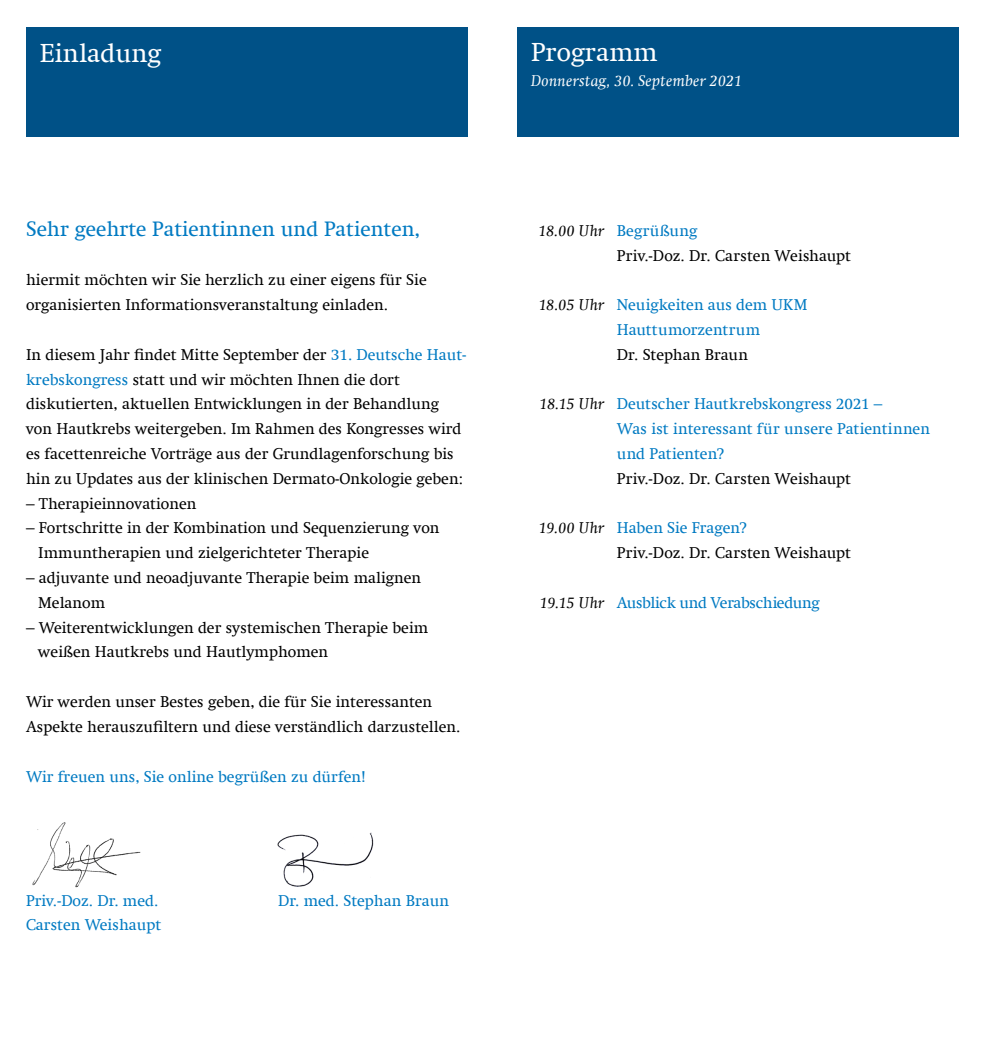
<style>
.page{position:relative;width:983px;height:1042px;background:#fff}
.page>*{position:absolute;margin:0;border:0;box-sizing:border-box;transform-origin:0 0}
.t1{font:26.25px "Swift Com";color:#fff}
.t2{font:21px "Swift Com";color:#007ac2}
.Typo_Fließtext{font:15.75px/24.8px "Swift Com";color:#000}
.Typo_Fließtext-2{font:15.75px/24.8px "Swift Com";color:#007ac2}
.Fließtext_Flyer{font:15.75px "Swift Com";color:#007ac2}
.Typo_Uhrzeit{font:italic 15.75px "Swift Com";color:#000}
.t3{font:italic 15.75px "Swift Com";letter-spacing:.01em;color:#fff}
.Typo_Fließtext-3{font:15.75px "Swift Com";letter-spacing:-.03em;color:#007ac2}
.s1{color:#007ac2}
</style>
<div class="page">
<div style="left:517px;top:27px;width:442px;height:109px;background:#005187"></div>
<div style="left:26px;top:27px;width:442px;height:109px;background:#005187"></div>
<img style="left:32px;top:822px;width:109px;height:66px">
<img style="left:278px;top:832px;width:95px;height:54px">
<p class="t1" style="left:40px;top:38px;width:123px">Einladung</p>
<p class="t1" style="left:531px;top:37px;width:128px">Programm</p>
<p class="t3" style="left:531px;top:72px;width:213px">Donnerstag, 30. September 2021</p>
<p class="t2" style="left:26px;top:216px;width:395px">Sehr geehrte Patientinnen und Patienten,</p>
<p class="Typo_Fließtext" style="left:26px;top:267px;width:402px">hiermit möchten wir Sie herzlich zu einer eigens für Sie organisierten Informationsveranstaltung einladen.</p>
<p class="Typo_Fließtext" style="left:26px;top:342px;width:442px">In diesem Jahr findet Mitte September der <span class="s1">31. Deutsche Haut&shy;krebskongress</span> statt und wir möchten Ihnen die dort</p>
<p class="Typo_Fließtext" style="left:26px;top:391px;width:438px">diskutierten, aktuellen Entwicklungen in der Behandlung von Hautkrebs weitergeben. Im Rahmen des Kongresses wird es facettenreiche Vorträge aus der Grundlagenforschung bis hin zu Updates aus der klinischen Dermato-Onkologie geben:</p>
<p class="Typo_Fließtext" style="left:26px;top:491px;width:172px">– Therapieinnovationen</p>
<p class="Typo_Fließtext" style="left:38px;top:516px;width:402px;text-indent:-12px">– Fortschritte in der Kombination und Sequenzierung von<br>Immuntherapien und zielgerichteter Therapie</p>
<p class="Typo_Fließtext" style="left:38px;top:565px;width:384px;text-indent:-12px">– adjuvante und neoadjuvante Therapie beim malignen<br>Melanom</p>
<p class="Typo_Fließtext" style="left:38px;top:615px;width:391px;text-indent:-12px">– Weiterentwicklungen der systemischen Therapie beim weißen Hautkrebs und Hautlymphomen</p>
<p class="Typo_Fließtext" style="left:26px;top:689px;width:436px">Wir werden unser Bestes geben, die für Sie interessanten<br>Aspekte herauszufiltern und diese verständlich darzustellen.</p>
<p class="Typo_Fließtext-2" style="left:26px;top:764px;width:341px">Wir freuen uns, Sie online begrüßen zu dürfen!</p>
<p class="Fließtext_Flyer" style="left:26px;top:891px;width:134px">Priv.-Doz. Dr. med.</p>
<p class="Fließtext_Flyer" style="left:278px;top:891px;width:172px">Dr. med. Stephan Braun</p>
<p class="Fließtext_Flyer" style="left:26px;top:916px;width:137px">Carsten Weishaupt</p>
<p class="Typo_Uhrzeit" style="left:538px;top:221px;width:68px">18.00 Uhr</p>
<p class="Typo_Uhrzeit" style="left:538px;top:295px;width:67px">18.05 Uhr</p>
<p class="Typo_Uhrzeit" style="left:539px;top:395px;width:67px">18.15 Uhr</p>
<p class="Typo_Uhrzeit" style="left:538px;top:519px;width:67px">19.00 Uhr</p>
<p class="Typo_Uhrzeit" style="left:539px;top:593px;width:66px">19.15 Uhr</p>
<p class="Typo_Fließtext-2" style="left:616px;top:218px;width:82px">Begrüßung</p>
<p class="Typo_Fließtext" style="left:616px;top:243px;width:236px">Priv.-Doz. Dr. Carsten Weishaupt</p>
<p class="Typo_Fließtext-2" style="left:616px;top:292px;width:192px">Neuigkeiten aus dem UKM</p>
<p class="Typo_Fließtext-2" style="left:616px;top:317px;width:145px">Hauttumorzentrum</p>
<p class="Typo_Fließtext" style="left:616px;top:342px;width:133px">Dr. Stephan Braun</p>
<p class="Typo_Fließtext-2" style="left:616px;top:391px;width:267px">Deutscher Hautkrebskongress 2021 –</p>
<p class="Typo_Fließtext-2" style="left:616px;top:416px;width:315px">Was ist interessant für unsere Patientinnen und Patienten?</p>
<p class="Typo_Fließtext" style="left:616px;top:466px;width:236px">Priv.-Doz. Dr. Carsten Weishaupt</p>
<p class="Typo_Fließtext-2" style="left:616px;top:516px;width:132px">Haben Sie Fragen?</p>
<p class="Typo_Fließtext" style="left:616px;top:540px;width:236px">Priv.-Doz. Dr. Carsten Weishaupt</p>
<p class="Typo_Fließtext-3" style="left:616px;top:593px;width:204px">Ausblick und Verabschiedung</p>
</div>
